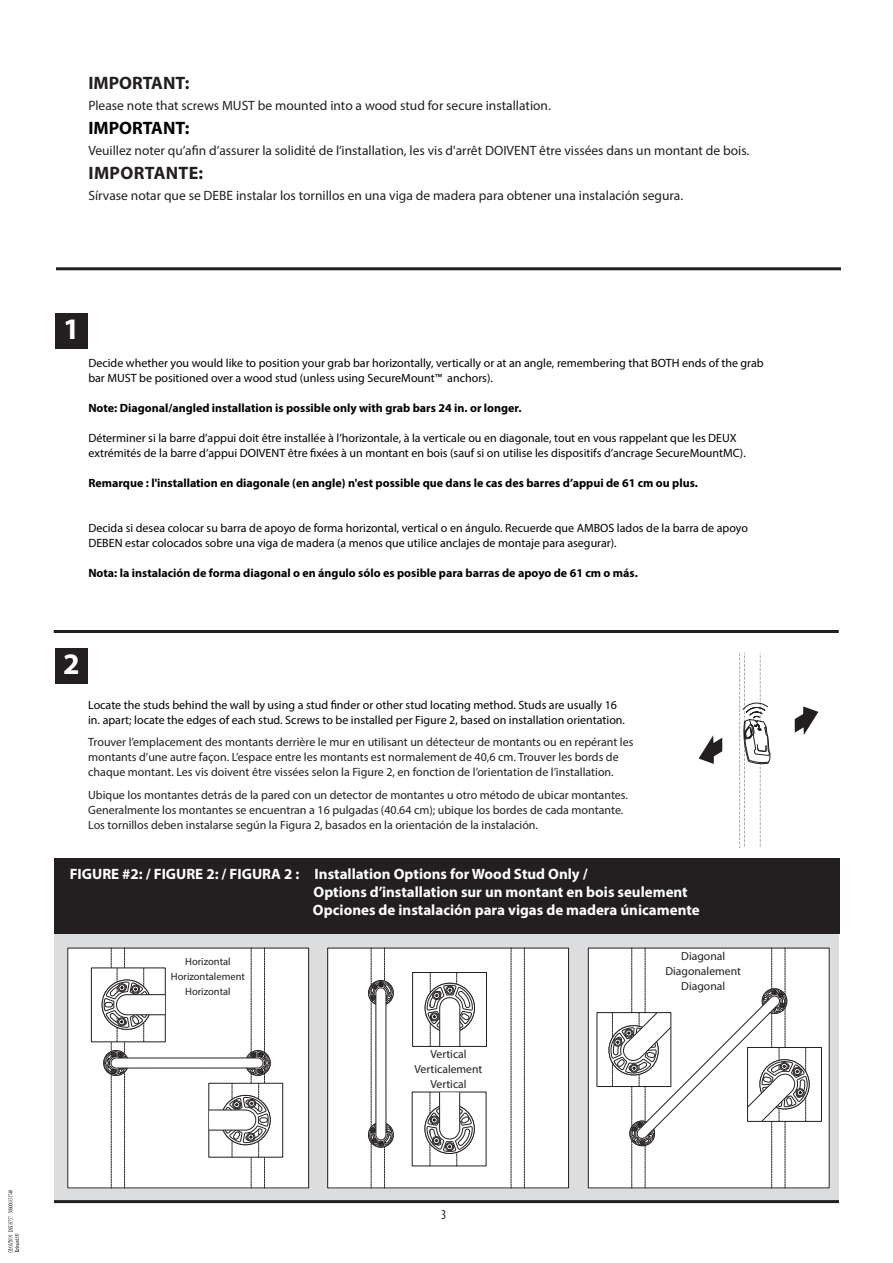
<style>
.page{position:relative;width:893px;height:1263px;background:#fff}
.page>*{position:absolute;margin:0;border:0;box-sizing:border-box;transform-origin:0 0}
.t1{font:700 29.85px "Myriad Pro";color:#fff}
.t2{font:700 18px "Myriad Pro";letter-spacing:.02em;color:#231f20}
.t3{font:700 18px "Myriad Pro";color:#231f20}
.t4{font:700 18px "Myriad Pro";color:#000}
.t5{font:700 15px/18px "Myriad Pro";color:#fff}
.t6{font:13.5px "Myriad Pro";color:#231f20}
.t7{font:condensed 13.5px "Myriad Pro";color:#231f20}
.t8{font:12px/15px "Myriad Pro";color:#000}
.t9{font:12px/15px "Myriad Pro";color:#231f20}
.t10{font:700 12px "Myriad Pro";color:#000}
.t11{font:11.7px/15px "Myriad Pro";color:#231f20;text-align:center}
.t12{font:10.5px/15px "Myriad Pro";color:#231f20;text-align:center}
.s1{font-style:inherit}
</style>
<div class="page">
<div style="left:54px;top:888px;width:785px;height:313px;background:#dcdddf"></div>
<div style="left:68px;top:948px;width:240px;height:240px;background:#fff"></div>
<div style="left:328px;top:948px;width:241px;height:240px;background:#fff"></div>
<div style="left:589px;top:948px;width:241px;height:240px;background:#fff"></div>
<div style="left:54px;top:858px;width:786px;height:75px;background:#231f20"></div>
<div style="left:67px;top:948px;width:242px;height:240px;border:1px solid #231f20"></div>
<div style="left:91px;top:967px;width:75px;height:75px;border:1px solid #231f20"></div>
<div style="left:208px;top:1083px;width:75px;height:74px;border:1px solid #231f20"></div>
<svg style="left:102px;top:948px;width:169px;height:240px"></svg>
<div style="left:327px;top:948px;width:242px;height:240px;border:1px solid #231f20"></div>
<svg style="left:511px;top:948px;width:1px;height:240px"></svg>
<svg style="left:524px;top:948px;width:1px;height:240px"></svg>
<svg style="left:368px;top:948px;width:26px;height:240px"></svg>
<div style="left:412px;top:972px;width:75px;height:75px;border:1px solid #231f20"></div>
<svg style="left:425px;top:973px;width:50px;height:73px"></svg>
<svg style="left:424px;top:1092px;width:51px;height:74px"></svg>
<div style="left:747px;top:1047px;width:75px;height:75px;border:1px solid #231f20"></div>
<svg style="left:607px;top:948px;width:205px;height:240px"></svg>
<svg style="left:795px;top:706px;width:23px;height:29px"></svg>
<svg style="left:699px;top:735px;width:23px;height:29px"></svg>
<svg style="left:739px;top:653px;width:32px;height:195px"></svg>
<div style="left:55px;top:648px;width:33px;height:35px;background:#231f20"></div>
<hr style="left:54px;top:1200px;width:785px;height:3px;background:#231f20">
<hr style="left:54px;top:630px;width:785px;height:3px;background:#231f20">
<div style="left:55px;top:313px;width:33px;height:35px;background:#231f20"></div>
<hr style="left:56px;top:267px;width:785px;height:3px;background:#231f20">
<svg style="left:8px;top:1190px;width:11px;height:62px"></svg>
<h2 class="t3" style="left:88px;top:71px;width:103px">IMPORTANT:</h2>
<p class="t6" style="left:88px;top:97px;width:464px">Please note that screws MUST be mounted into a wood stud for secure installation.</p>
<h2 class="t4" style="left:88px;top:116px;width:103px">IMPORTANT:</h2>
<p class="t6" style="left:88px;top:142px;width:663px">Veuillez noter qu’afin d’assurer la solidité de l’installation, les vis d'arrêt DOIVENT être vissées dans un montant de bois.</p>
<h2 class="t2" style="left:89px;top:161px;width:116px">IMPORTANTE:</h2>
<p class="t6" style="left:88px;top:187px;width:596px">Sírvase notar que se DEBE instalar los tornillos en una viga de madera para obtener una instalación segura.</p>
<h1 class="t1" style="left:63px;top:309px;width:18px">1</h1>
<p class="t8" style="left:88px;top:355px;width:677px">Decide whether you would like to position your grab bar horizontally, vertically or at an angle, remembering that BOTH ends of the grab bar MUST be positioned over a wood stud (unless using SecureMount™ anchors).</p>
<p class="t10" style="left:88px;top:400px;width:435px">Note: Diagonal/angled installation is possible only with grab bars 24 in. or longer.</p>
<p class="t8" style="left:88px;top:430px;width:659px">Déterminer si la barre d’appui doit être installée à l’horizontale, à la verticale ou en diagonale, tout en vous rappelant que les DEUX extrémités de la barre d’appui DOIVENT être fixées à un montant en bois (sauf si on utilise les dispositifs d’ancrage SecureMountMC).</p>
<p class="t10" style="left:88px;top:475px;width:611px">Remarque : l'installation en diagonale (en angle) n'est possible que dans le cas des barres d’appui de 61 cm ou plus.</p>
<p class="t8" style="left:88px;top:520px;width:661px">Decida si desea colocar su barra de apoyo de forma horizontal, vertical o en ángulo. Recuerde que AMBOS lados de la barra de apoyo<br>DEBEN estar colocados sobre una viga de madera (a menos que utilice anclajes de montaje para asegurar).</p>
<p class="t10" style="left:88px;top:565px;width:551px">Nota: la instalación de forma diagonal o en ángulo sólo es posible para barras de apoyo de 61 cm o más.</p>
<h1 class="t1" style="left:63px;top:644px;width:18px">2</h1>
<p class="t8" style="left:88px;top:697px;width:538px">Locate the studs behind the wall by using a stud finder or other stud locating method. Studs are usually 16 in. apart; locate the edges of each stud. Screws to be installed per Figure 2, based on installation orientation.</p>
<p class="t9" style="left:88px;top:735px;width:547px">Trouver l’emplacement des montants derrière le mur en utilisant un détecteur de montants ou en repérant les montants d’une autre façon. L’espace entre les montants est normalement de 40,6 cm. Trouver les bords de chaque montant. Les vis doivent être vissées selon la Figure 2, en fonction de l’orientation de l’installation.</p>
<p class="t9" style="left:88px;top:787px;width:541px">Ubique los montantes detrás de la pared con un detector de montantes u otro método de ubicar montantes.<br>Generalmente los montantes se encuentran a 16 pulgadas (40.64 cm); ubique los bordes de cada montante.<br>Los tornillos deben instalarse según la Figura 2, basados en la orientación de la instalación.</p>
<p class="t5" style="left:313px;top:864px;width:388px;text-indent:-243px">FIGURE #2: / FIGURE 2: / FIGURA 2 : Installation Options for Wood Stud Only /<br>Options d’installation sur un montant en bois seulement<br>Opciones de instalación para vigas de madera únicamente</p>
<p class="t12" style="left:171px;top:954px;width:76px"><span class="s1">H</span>orizontal<br>Horizontalement<br><span class="s1">H</span>orizontal</p>
<p class="t11" style="left:665px;top:949px;width:77px">Diagonal<br>Diagonalement<br>Diagonal</p>
<p class="t11" style="left:414px;top:1046px;width:69px">Vertical<br>Verticalement<br>Vertical</p>
<p class="t7" style="left:441px;top:1206px;width:7px">3</p>
</div>
